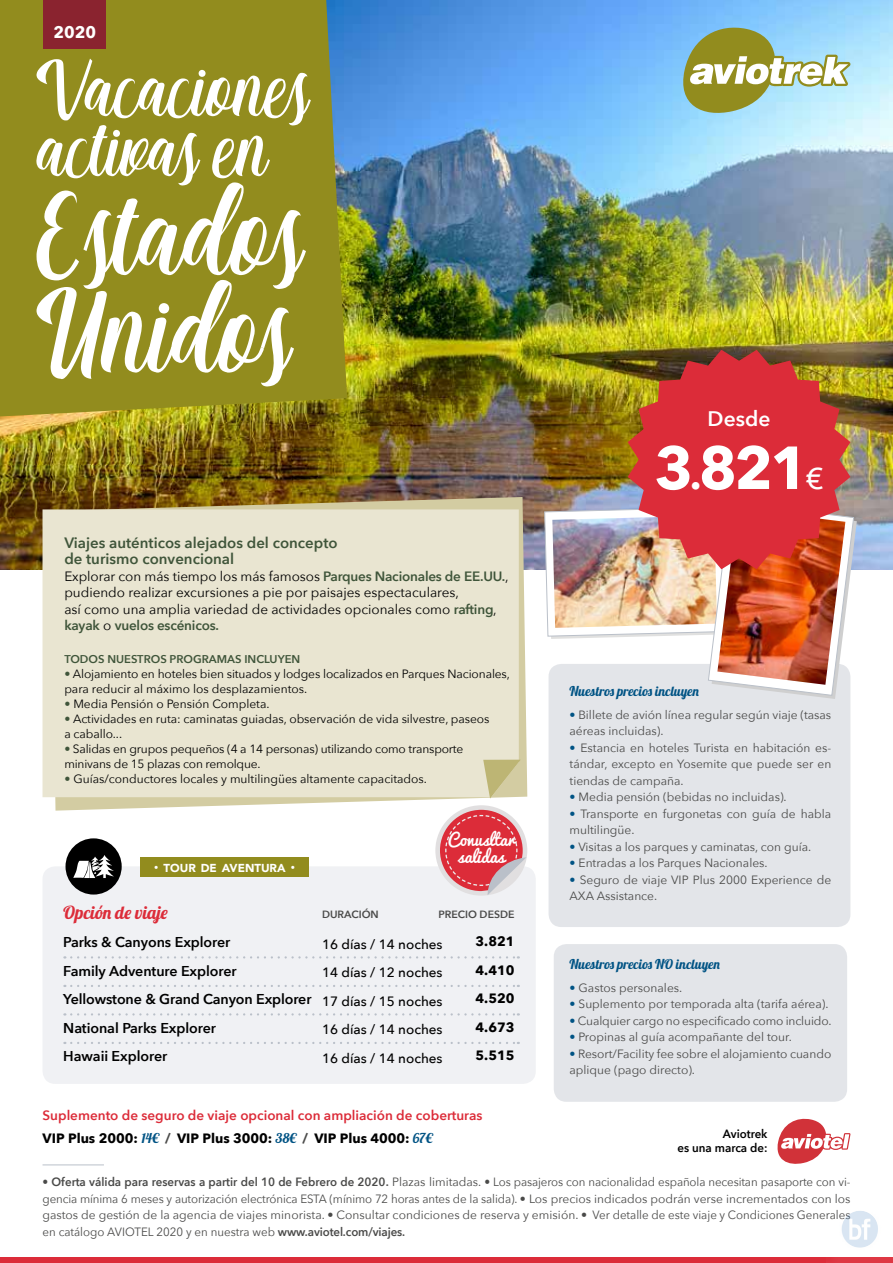
<style>
.page{position:relative;width:893px;height:1263px;background:#fff}
.page>*{position:absolute;margin:0;border:0;box-sizing:border-box;transform-origin:0 0}
.t1{font:90px/97.5px "Matilda";color:#fff}
.t2{font:60px/60px "Matilda";color:#fff}
.t3{font:700 60px "Avenir Next";color:#fff}
.t4{font:600 21px "Avenir Next";color:#fff}
.t5{font:18px "Lobster 1.4";color:#dc2c39}
.t6{font:16.5px/16.5px "Pacifico";color:#fff;text-align:center}
.t7{font:700 16.5px "Avenir Next";color:#fff}
.t8{font:600 15px/16.5px "Avenir Next";color:#3f553a}
.t9{font:600 14.25px/28.5px "Avenir Next";letter-spacing:-.005em;color:#000}
.t10{font:13.5px/16.5px "Avenir Next";color:#000}
.t11{font:600 13.5px/22.5px "Avenir Next";color:#dc2c39}
.t12{font:500 13.5px/28.5px "Avenir Next";color:#000;text-align:justify}
.t13{font:13.5px "Lobster 1.4";color:#005384}
.t14{font:700 13.5px/28.5px "Avenir Next";color:#000;text-align:justify}
.t15{font:12px/16.5px "Avenir Next";color:#4a4a49}
.t16{font:12px/15px "Avenir Next";letter-spacing:-.005em;color:#000}
.t17{font:600 12px/13.5px "Avenir Next";color:#000;text-align:right;scale:.96 1}
.t18{font:900 11.55px "Avenir";color:#fff}
.t19{font:600 11.25px "Avenir Next";color:#3f553a}
.t20{font:600 10.5px "Avenir Next";color:#4a4a49}
.s1{font-weight:600;color:#3f553a}
.s2{color:#3f553a}
.s3{font-size:16.5px}
.s4{font-weight:700;color:#000}
.s5{font-family:"Lobster 1.4";font-weight:400;color:#005384}
.s6{font-weight:700;color:#4a4a49}
.s7{font-size:37.5px}
.s8{font-weight:500;font-size:30px}
.s9{color:#005384}
.s10{font-weight:600}
</style>
<div class="page">
<img style="left:0;top:0;width:893px;height:569px">
<div style="left:549px;top:664px;width:301px;height:263px;background:#e3e5e9;border-radius:13px"></div>
<div style="left:0;top:0;width:347px;height:416px;background:#928c1e"></div>
<img style="left:544px;top:502px;width:313px;height:197px">
<img style="left:717px;top:569px;width:128px;height:116px">
<div style="left:0;top:1258px;width:893px;height:5px;background:#dc2c39"></div>
<div style="left:44px;top:0;width:62px;height:49px;background:#8a232f"></div>
<svg style="left:777px;top:1118px;width:73px;height:46px"></svg>
<svg style="left:677px;top:23px;width:174px;height:95px;background:#a8c4af"></svg>
<div style="left:43px;top:866px;width:493px;height:218px;background:#f0f1f4;border-radius:13px"></div>
<div style="left:140px;top:857px;width:169px;height:20px;background:#928c1e"></div>
<hr style="left:43px;top:1164px;width:61px;height:1px;background:#bac0c9">
<div style="left:66px;top:838px;width:56px;height:56px;background:#000;border-radius:50%"></div>
<svg style="left:73px;top:855px;width:41px;height:23px"></svg>
<svg style="left:71px;top:956px;width:448px;height:2px"></svg>
<svg style="left:71px;top:985px;width:448px;height:2px"></svg>
<svg style="left:71px;top:1013px;width:448px;height:2px"></svg>
<svg style="left:71px;top:1042px;width:448px;height:2px"></svg>
<div style="left:554px;top:944px;width:293px;height:158px;background:#e3e5e9;border-radius:13px"></div>
<svg style="left:51px;top:497px;width:476px;height:314px"></svg>
<div style="left:43px;top:509px;width:476px;height:288px;background:#e9e5d1"></div>
<svg style="left:483px;top:760px;width:38px;height:38px"></svg>
<img style="left:628px;top:350px;width:222px;height:219px">
<div style="left:435px;top:805px;width:92px;height:91px;background:#e1dfe0;border-radius:50%"></div>
<svg style="left:440px;top:810px;width:86px;height:85px"></svg>
<img style="left:826px;top:1211px;width:67px;height:52px">
<h3 class="t7" style="left:54px;top:18px;width:44px">2020</h3>
<h2 class="t2" style="left:37px;top:63px;width:274px">Vacaciones activas en</h2>
<h1 class="t1" style="left:37px;top:191px;width:268px">Estados<br>Unidos</h1>
<p class="t8" style="left:64px;top:534px;width:275px">Viajes auténticos alejados del concepto de turismo convencional</p>
<p class="t10" style="left:64px;top:567px;width:446px">Explorar con más tiempo los más famosos <span class="s1">Parques Nacionales de EE.UU.</span>, pudiendo realizar excursiones a pie por paisajes espectaculares,<br>así como una amplia variedad de actividades opcionales como <span class="s1">rafting</span>, <span class="s1">kayak</span> o <span class="s1">vuelos escénicos.</span></p>
<p class="t19" style="left:64px;top:649px;width:237px">TODOS NUESTROS PROGRAMAS INCLUYEN</p>
<p class="t16" style="left:64px;top:666px;width:447px"><span class="s2">•</span> Alojamiento en hoteles bien situados y lodges localizados en Parques Nacionales, para reducir al máximo los desplazamientos.</p>
<p class="t16" style="left:64px;top:696px;width:207px"><span class="s2">•</span> Media Pensión o Pensión Completa.</p>
<p class="t16" style="left:64px;top:711px;width:427px"><span class="s2">•</span> Actividades en ruta: caminatas guiadas, observación de vida silvestre, paseos a caballo...</p>
<p class="t16" style="left:64px;top:741px;width:401px"><span class="s2">•</span> Salidas en grupos pequeños (4 a 14 personas) utilizando como transporte minivans de 15 plazas con remolque.</p>
<p class="t16" style="left:64px;top:771px;width:364px"><span class="s2">•</span> Guías/conductores locales y multilingües altamente capacitados.</p>
<p class="t18" style="left:154px;top:858px;width:143px"><span class="s3">·</span> TOUR DE AVENTURA <span class="s3">·</span></p>
<h3 class="t6" style="left:448px;top:831px;width:69px">Conusltar salidas</h3>
<h3 class="t5" style="left:63px;top:901px;width:106px">Opción de viaje</h3>
<p class="t9" style="left:63px;top:928px;width:250px">Parks &amp; Canyons Explorer<br>Family Adventure Explorer<br>Yellowstone &amp; Grand Canyon Explorer<br>National Parks Explorer<br>Hawaii Explorer</p>
<p class="t20" style="left:322px;top:905px;width:58px">DURACIÓN</p>
<p class="t12" style="left:322px;top:929px;width:122px">16 días / 14 noches 14 días / 12 noches 17 días / 15 noches 16 días / 14 noches 16 días / 14 noches</p>
<p class="t20" style="left:438px;top:905px;width:78px">PRECIO DESDE</p>
<p class="t14" style="left:476px;top:927px;width:40px">3.821<br>4.410<br>4.520<br>4.673<br>5.515</p>
<p class="t11" style="left:43px;top:1104px;width:441px">Suplemento de seguro de viaje opcional con ampliación de coberturas<br><span class="s4">VIP Plus 2000:</span> <span class="s5">14€</span> <span class="s6">/</span> <span class="s4">VIP Plus 3000:</span> <span class="s5">38€</span> <span class="s6">/</span> <span class="s4">VIP Plus 4000:</span> <span class="s5">67€</span></p>
<h3 class="t4" style="left:708px;top:401px;width:64px">Desde</h3>
<h2 class="t3" style="left:654px;top:416px;width:171px">3<span class="s7">.</span>821<span class="s8">€</span></h2>
<p class="t13" style="left:570px;top:682px;width:131px">Nuestros precios incluyen</p>
<p class="t15" style="left:570px;top:706px;width:263px"><span class="s9">•</span> Billete de avión línea regular según viaje (tasas aéreas incluidas).</p>
<p class="t15" style="left:570px;top:739px;width:263px;text-align:justify"><span class="s9">•</span> Estancia en hoteles Turista en habitación es&shy;tándar, excepto en Yosemite que puede ser en tiendas de campaña.</p>
<p class="t15" style="left:570px;top:788px;width:219px"><span class="s9">•</span> Media pensión (bebidas no incluidas).</p>
<p class="t15" style="left:570px;top:805px;width:263px"><span class="s9">•</span> Transporte en furgonetas con guía de habla multilingüe.</p>
<p class="t15" style="left:570px;top:838px;width:243px"><span class="s9">•</span> Visitas a los parques y caminatas, con guía.</p>
<p class="t15" style="left:570px;top:854px;width:200px"><span class="s9">•</span> Entradas a los Parques Nacionales.</p>
<p class="t15" style="left:570px;top:871px;width:263px"><span class="s9">•</span> Seguro de viaje VIP Plus 2000 Experience de<br>AXA Assistance.</p>
<p class="t13" style="left:570px;top:955px;width:152px">Nuestros precios NO incluyen</p>
<p class="t15" style="left:570px;top:979px;width:114px"><span class="s9">•</span> Gastos personales.</p>
<p class="t15" style="left:570px;top:995px;width:260px"><span class="s9">•</span> Suplemento por temporada alta (tarifa aérea).</p>
<p class="t15" style="left:570px;top:1012px;width:264px"><span class="s9">•</span> Cualquier cargo no especificado como incluido.</p>
<p class="t15" style="left:570px;top:1028px;width:224px"><span class="s9">•</span> Propinas al guía acompañante del tour.</p>
<p class="t15" style="left:570px;top:1045px;width:263px"><span class="s9">•</span> Resort/Facility fee sobre el alojamiento cuando aplique (pago directo).</p>
<p class="t17" style="left:677px;top:1127px;width:95px">Aviotrek<br>es una marca de:</p>
<p class="t15" style="left:43px;top:1173px;width:809px;text-align:justify"><span class="s10">• Oferta válida para reservas a partir del 10 de Febrero de 2020.</span> Plazas limitadas. • Los pasajeros con nacionalidad española necesitan pasaporte con vi&shy;gencia mínima 6 meses y autorización electrónica ESTA (mínimo 72 horas antes de la salida). • Los precios indicados podrán verse incrementados con los gastos de gestión de la agencia de viajes minorista. • Consultar condiciones de reserva y emisión. • Ver detalle de este viaje y Condiciones Generales en catálogo AVIOTEL 2020 y en nuestra web <span class="s10">www.aviotel.com/viajes.</span></p>
</div>
